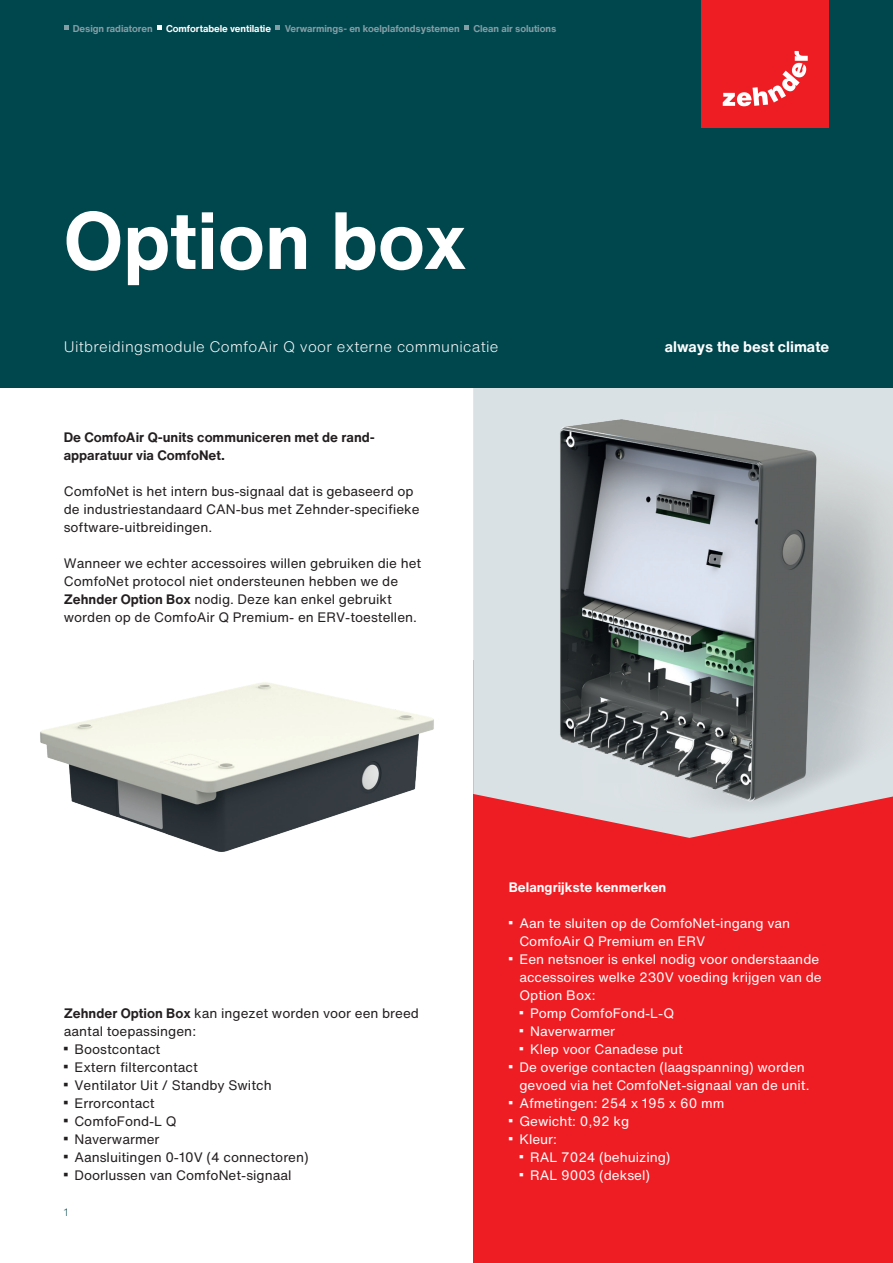
<style>
.page{position:relative;width:893px;height:1263px;background:#fff}
.page>*{position:absolute;margin:0;border:0;box-sizing:border-box;transform-origin:0 0}
.t1{font:700 79.5px "Helvetica Now Text";color:#fff}
.t2{font:300 15px "Helvetica Now Text";letter-spacing:.02em;color:#fff}
.t3{font:700 15px "Helvetica Now Text";color:#fff}
.t4{font:13.5px/18px "Helvetica Now Text";color:#231f20}
.t5{font:13.5px/18px "Helvetica Now Text";color:#fff}
.t6{font:700 13.5px/18px "Helvetica Now Text";color:#231f20}
.t7{font:700 13.5px "Helvetica Now Text";color:#fff}
.t8{font:300 10.5px "Helvetica Now Text";color:#00464d}
.t9{font:700 9.75px "Helvetica Now Text";letter-spacing:-.01em;color:#849ea5}
.t10{font:700 9.75px "Helvetica Now Text";letter-spacing:-.01em;color:#fff}
.s1{font-weight:700}
</style>
<div class="page">
<div style="left:473px;top:661px;width:420px;height:602px;background:#ee1d23"></div>
<svg style="left:473px;top:388px;width:420px;height:450px;fill:#dae1e4"></svg>
<img style="left:473px;top:403px;width:420px;height:430px">
<div style="left:0;top:0;width:893px;height:388px;background:#00464d"></div>
<svg style="left:64px;top:26px;width:4px;height:4px"></svg>
<svg style="left:157px;top:26px;width:5px;height:4px"></svg>
<svg style="left:276px;top:26px;width:4px;height:4px"></svg>
<svg style="left:464px;top:26px;width:5px;height:4px"></svg>
<img style="left:40px;top:682px;width:394px;height:170px">
<div style="left:702px;top:0;width:127px;height:128px;background:#ee1d23"></div>
<svg style="left:723px;top:51px;width:85px;height:55px"></svg>
<p class="t9" style="left:73px;top:21px;width:81px">Design radiatoren</p>
<p class="t10" style="left:166px;top:21px;width:106px">Comfortabele ventilatie</p>
<p class="t9" style="left:285px;top:21px;width:177px">Verwarmings- en koelplafondsystemen</p>
<p class="t9" style="left:473px;top:21px;width:84px">Clean air solutions</p>
<h1 class="t1" style="left:64px;top:181px;width:405px">Option box</h1>
<p class="t2" style="left:64px;top:335px;width:436px">Uitbreidingsmodule ComfoAir Q voor externe communicatie</p>
<p class="t3" style="left:665px;top:335px;width:166px">always the best climate</p>
<p class="t6" style="left:64px;top:428px;width:313px">De ComfoAir Q-units communiceren met de rand&shy;apparatuur via ComfoNet.</p>
<p class="t4" style="left:64px;top:482px;width:357px">ComfoNet is het intern bus-signaal dat is gebaseerd op de industriestandaard CAN-bus met Zehnder-specifieke software-uitbreidingen.</p>
<p class="t4" style="left:64px;top:554px;width:359px">Wanneer we echter accessoires willen gebruiken die het ComfoNet protocol niet ondersteunen hebben we de <span class="s1">Zehnder Option Box</span> nodig. Deze kan enkel gebruikt worden op de ComfoAir Q Premium- en ERV-toestellen.</p>
<p class="t4" style="left:64px;top:1004px;width:357px"><span class="s1">Zehnder Option Box</span> kan ingezet worden voor een breed aantal toepassingen:</p>
<p class="t4" style="left:64px;top:1040px;width:98px"><sup>■</sup> Boostcontact</p>
<p class="t4" style="left:64px;top:1058px;width:136px"><sup>■</sup> Extern filtercontact</p>
<p class="t4" style="left:64px;top:1076px;width:209px"><sup>■</sup> Ventilator Uit / Standby Switch</p>
<p class="t4" style="left:64px;top:1094px;width:92px"><sup>■</sup> Errorcontact</p>
<p class="t4" style="left:64px;top:1112px;width:115px"><sup>■</sup> ComfoFond-L Q</p>
<p class="t4" style="left:64px;top:1130px;width:97px"><sup>■</sup> Naverwarmer</p>
<p class="t4" style="left:64px;top:1148px;width:246px"><sup>■</sup> Aansluitingen 0-10V (4 connectoren)</p>
<p class="t4" style="left:64px;top:1166px;width:229px"><sup>■</sup> Doorlussen van ComfoNet-signaal</p>
<p class="t8" style="left:64px;top:1204px;width:6px">1</p>
<p class="t7" style="left:509px;top:877px;width:159px">Belangrijkste kenmerken</p>
<p class="t5" style="left:519px;top:914px;width:272px;text-indent:-11px"><sup>■</sup> Aan te sluiten op de ComfoNet-ingang van<br>ComfoAir Q Premium en ERV</p>
<p class="t5" style="left:519px;top:950px;width:304px;text-indent:-11px"><sup>■</sup> Een netsnoer is enkel nodig voor onderstaande accessoires welke 230V voeding krijgen van de<br>Option Box:</p>
<p class="t5" style="left:519px;top:1004px;width:156px"><sup>■</sup> Pomp ComfoFond-L-Q</p>
<p class="t5" style="left:519px;top:1022px;width:97px"><sup>■</sup> Naverwarmer</p>
<p class="t5" style="left:519px;top:1040px;width:165px"><sup>■</sup> Klep voor Canadese put</p>
<p class="t5" style="left:519px;top:1058px;width:292px;text-indent:-11px"><sup>■</sup> De overige contacten (laagspanning) worden gevoed via het ComfoNet-signaal van de unit.</p>
<p class="t5" style="left:509px;top:1094px;width:217px"><sup>■</sup> Afmetingen: 254 x 195 x 60 mm</p>
<p class="t5" style="left:509px;top:1112px;width:122px"><sup>■</sup> Gewicht: 0,92 kg</p>
<p class="t5" style="left:509px;top:1130px;width:50px"><sup>■</sup> Kleur:</p>
<p class="t5" style="left:519px;top:1148px;width:153px"><sup>■</sup> RAL 7024 (behuizing)</p>
<p class="t5" style="left:519px;top:1166px;width:132px"><sup>■</sup> RAL 9003 (deksel)</p>
</div>
